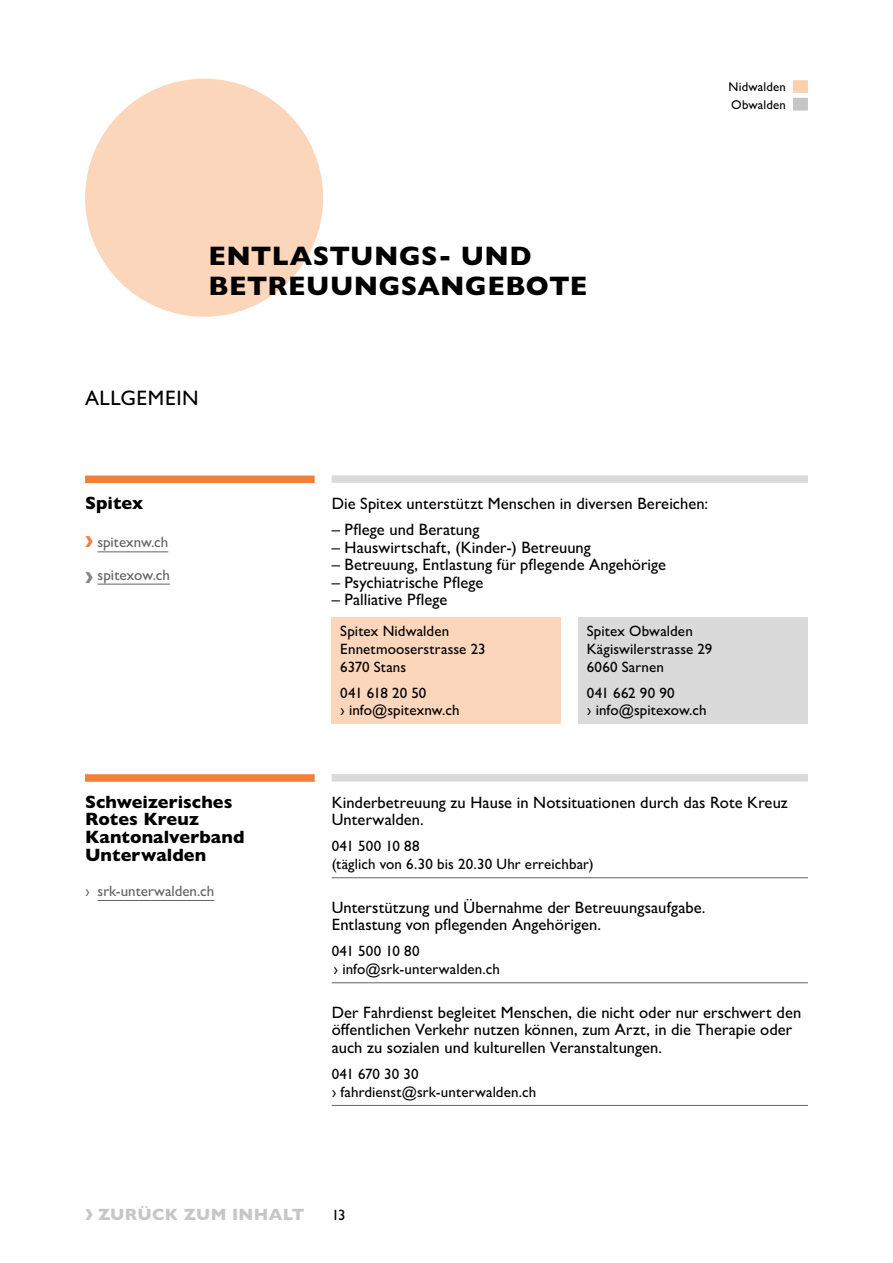
<style>
.page{position:relative;width:893px;height:1263px;background:#fff}
.page>*{position:absolute;margin:0;border:0;box-sizing:border-box;transform-origin:0 0}
.t1{font:800 27px/30px "Gill Sans MT Pro";letter-spacing:.02em;color:#000}
.t2{font:500 21px "Gill Sans MT Pro";letter-spacing:.025em;color:#000}
.t3{font:800 18px/17.5px "Gill Sans MT Pro";letter-spacing:.005em;color:#000}
.t4{font:500 16.5px/17.5px "Gill Sans MT Pro";letter-spacing:.005em;color:#000}
.t5{font:800 16.5px "Gill Sans MT Pro";letter-spacing:.02em;color:#c6c6c6}
.t6{font:500 15px/17.7px "Gill Sans MT Pro";letter-spacing:.01em;color:#000}
.t7{font:500 15px/32.2px "Gill Sans MT Pro";color:#646363}
.t8{font:500 12.75px/17.7px "Gill Sans MT Pro";letter-spacing:.015em;color:#000}
.s1{font-weight:800;font-size:22.5px;color:#f07f3c}
.s2{font-weight:800;font-size:22.5px;color:#878787}
.s3{font-size:22.5px}
</style>
<div class="page">
<div style="left:332px;top:475px;width:476px;height:8px;background:#dadada"></div>
<div style="left:332px;top:774px;width:476px;height:7px;background:#dadada"></div>
<hr style="left:332px;top:877px;width:476px;height:1px;background:#646363">
<hr style="left:332px;top:982px;width:476px;height:1px;background:#646363">
<hr style="left:332px;top:1105px;width:476px;height:1px;background:#646363">
<div style="left:332px;top:618px;width:229px;height:106px;background:#fcd6bb"></div>
<div style="left:578px;top:618px;width:230px;height:106px;background:#dadada"></div>
<div style="left:85px;top:475px;width:230px;height:8px;background:#f07f3c"></div>
<hr style="left:97px;top:551px;width:71px;height:1px;background:#646363">
<hr style="left:97px;top:584px;width:73px;height:1px;background:#646363">
<div style="left:85px;top:774px;width:230px;height:8px;background:#f07f3c"></div>
<hr style="left:98px;top:900px;width:116px;height:1px;background:#646363">
<div style="left:85px;top:79px;width:238px;height:238px;background:#fcd6bb;border-radius:50%"></div>
<div style="left:793px;top:80px;width:15px;height:13px;background:#fbd0b1"></div>
<div style="left:793px;top:98px;width:15px;height:13px;background:#c6c6c6"></div>
<p class="t8" style="left:729px;top:78px;width:59px">Nidwalden<br>Obwalden</p>
<h1 class="t1" style="left:208px;top:241px;width:380px">ENTLASTUNGS- UND<br>BETREUUNGSANGEBOTE</h1>
<p class="t2" style="left:85px;top:386px;width:115px">ALLGEMEIN</p>
<p class="t3" style="left:85px;top:494px;width:60px">Spitex</p>
<p class="t7" style="left:85px;top:526px;width:87px"><span class="s1">›</span> spitexnw.ch <span class="s2">›</span> spitexow.ch</p>
<p class="t4" style="left:332px;top:494px;width:378px">Die Spitex unterstützt Menschen in diversen Bereichen:</p>
<p class="t4" style="left:332px;top:520px;width:149px">– Pflege und Beratung</p>
<p class="t4" style="left:332px;top:538px;width:261px">– Hauswirtschaft, (Kinder-) Betreuung</p>
<p class="t4" style="left:332px;top:556px;width:336px">– Betreuung, Entlastung für pflegende Angehörige</p>
<p class="t4" style="left:332px;top:573px;width:153px">– Psychiatrische Pflege</p>
<p class="t4" style="left:332px;top:591px;width:117px">– Palliative Pflege</p>
<p class="t6" style="left:340px;top:622px;width:147px">Spitex Nidwalden<br>Ennetmooserstrasse 23<br>6370 Stans</p>
<p class="t6" style="left:340px;top:684px;width:121px">041 618 20 50<br>› info@spitexnw.ch</p>
<p class="t6" style="left:587px;top:622px;width:127px">Spitex Obwalden<br>Kägiswilerstrasse 29<br>6060 Sarnen</p>
<p class="t6" style="left:587px;top:684px;width:121px">041 662 90 90<br>› info@spitexow.ch</p>
<p class="t3" style="left:85px;top:793px;width:161px">Schweizerisches<br>Rotes Kreuz<br>Kantonalverband<br>Unterwalden</p>
<p class="t7" style="left:85px;top:874px;width:131px">› srk-unterwalden.ch</p>
<p class="t4" style="left:332px;top:793px;width:458px">Kinderbetreuung zu Hause in Notsituationen durch das Rote Kreuz<br>Unterwalden.</p>
<p class="t6" style="left:332px;top:837px;width:263px">041 500 10 88<br>(täglich von 6.30 bis 20.30 Uhr erreichbar)</p>
<p class="t4" style="left:332px;top:898px;width:375px">Unterstützung und Übernahme der Betreuungsaufgabe.<br>Entlastung von pflegenden Angehörigen.</p>
<p class="t6" style="left:332px;top:942px;width:170px">041 500 10 80<br>› info@srk-unterwalden.ch</p>
<p class="t4" style="left:332px;top:1003px;width:471px">Der Fahrdienst begleitet Menschen, die nicht oder nur erschwert den öffentlichen Verkehr nutzen können, zum Arzt, in die Therapie oder auch zu sozialen und kulturellen Veranstaltungen.</p>
<p class="t6" style="left:332px;top:1065px;width:206px">041 670 30 30<br>› fahrdienst@srk-unterwalden.ch</p>
<p class="t5" style="left:85px;top:1205px;width:221px"><span class="s3">›</span> ZURÜCK ZUM INHALT</p>
<p class="t6" style="left:332px;top:1206px;width:16px">13</p>
</div>
